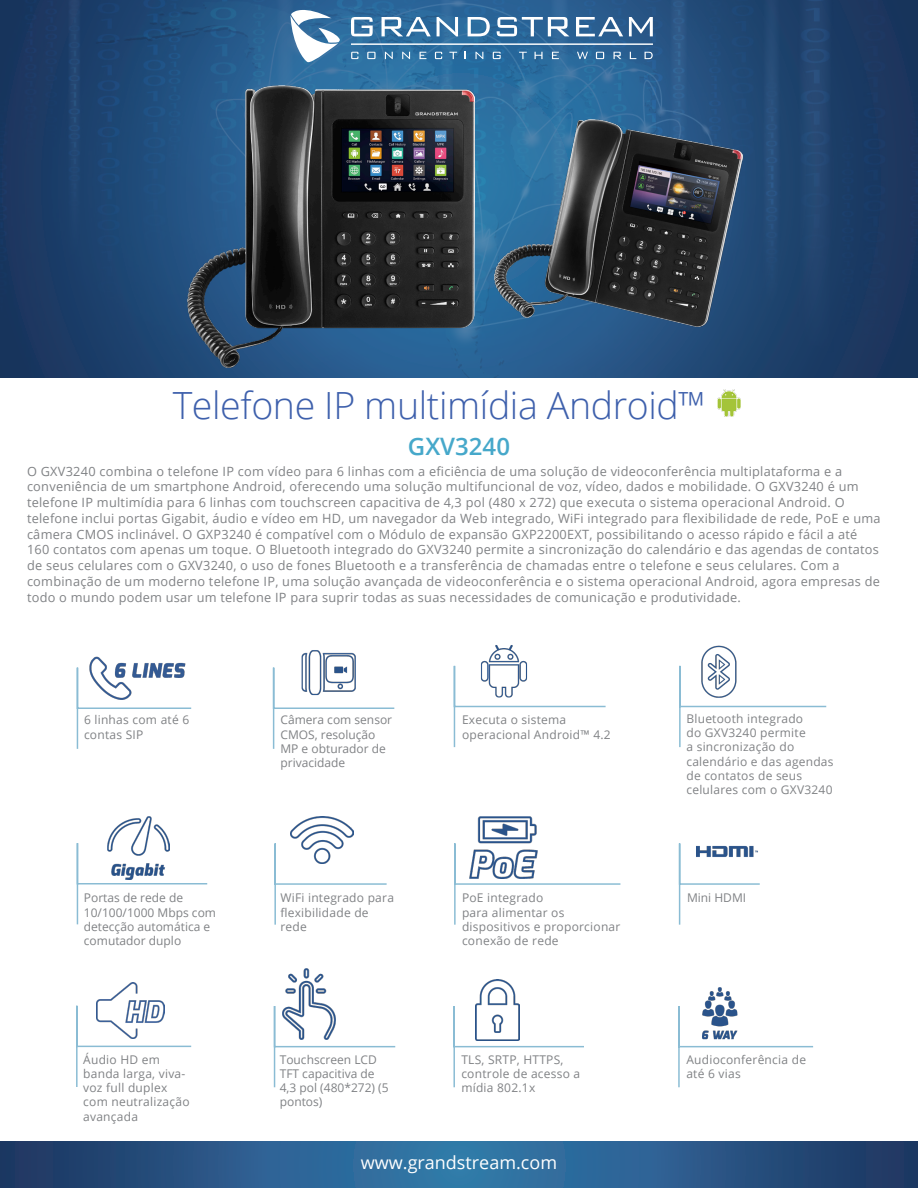
<style>
.page{position:relative;width:918px;height:1188px;background:#fff}
.page>*{position:absolute;margin:0;border:0;box-sizing:border-box;transform-origin:0 0}
.t1{font:300 37.5px "Open Sans";letter-spacing:-.01em;color:#3e60ac}
.t2{font:600 24px "Open Sans";color:#46a8ca}
.t3{font:18px "Open Sans";color:#fff}
.t4{font:12.75px/15.8px "Open Sans";letter-spacing:.02em;color:#808285}
.t5{font:12px/14.2px "Open Sans";letter-spacing:.02em;color:#808285}
.t6{font:12px/14.2px "Open Sans";color:#808285}
</style>
<div class="page">
<img style="left:0;top:0;width:918px;height:378px">
<img style="left:494px;top:120px;width:248px;height:207px">
<img style="left:188px;top:85px;width:286px;height:282px">
<svg style="left:291px;top:10px;width:49px;height:52px"></svg>
<svg style="left:351px;top:17px;width:22px;height:19px"></svg>
<svg style="left:382px;top:17px;width:49px;height:19px"></svg>
<svg style="left:437px;top:17px;width:21px;height:19px"></svg>
<svg style="left:468px;top:17px;width:22px;height:19px"></svg>
<svg style="left:497px;top:17px;width:72px;height:19px"></svg>
<svg style="left:576px;top:17px;width:47px;height:19px"></svg>
<svg style="left:629px;top:17px;width:24px;height:19px"></svg>
<svg style="left:351px;top:52px;width:7px;height:7px"></svg>
<svg style="left:367px;top:52px;width:9px;height:7px"></svg>
<svg style="left:385px;top:52px;width:8px;height:7px"></svg>
<svg style="left:402px;top:52px;width:8px;height:7px"></svg>
<svg style="left:420px;top:52px;width:6px;height:7px"></svg>
<svg style="left:435px;top:52px;width:7px;height:7px"></svg>
<svg style="left:449px;top:52px;width:8px;height:7px"></svg>
<svg style="left:476px;top:52px;width:7px;height:7px"></svg>
<svg style="left:493px;top:52px;width:8px;height:7px"></svg>
<svg style="left:519px;top:52px;width:8px;height:7px"></svg>
<svg style="left:535px;top:52px;width:8px;height:7px"></svg>
<svg style="left:552px;top:52px;width:7px;height:7px"></svg>
<svg style="left:645px;top:52px;width:8px;height:7px"></svg>
<svg style="left:596px;top:52px;width:8px;height:7px"></svg>
<svg style="left:614px;top:52px;width:7px;height:7px"></svg>
<svg style="left:630px;top:52px;width:6px;height:7px"></svg>
<svg style="left:577px;top:52px;width:11px;height:7px"></svg>
<hr style="left:351px;top:44px;width:302px;height:1px;background:#fff">
<img style="left:718px;top:390px;width:23px;height:27px">
<img style="left:108px;top:817px;width:61px;height:25px">
<img style="left:301px;top:650px;width:55px;height:16px">
<img style="left:481px;top:645px;width:46px;height:19px">
<img style="left:89px;top:657px;width:97px;height:9px">
<img style="left:701px;top:645px;width:36px;height:19px">
<img style="left:290px;top:817px;width:63px;height:25px">
<img style="left:477px;top:816px;width:60px;height:26px">
<svg style="left:0;top:1142px;width:918px;height:46px;background:#295988"></svg>
<svg style="left:76px;top:666px;width:116px;height:83px"></svg>
<svg style="left:272px;top:666px;width:123px;height:83px"></svg>
<svg style="left:453px;top:664px;width:153px;height:84px"></svg>
<svg style="left:679px;top:664px;width:148px;height:84px"></svg>
<svg style="left:76px;top:842px;width:132px;height:83px"></svg>
<svg style="left:274px;top:842px;width:113px;height:83px"></svg>
<svg style="left:454px;top:842px;width:167px;height:83px"></svg>
<svg style="left:678px;top:843px;width:82px;height:82px"></svg>
<img style="left:97px;top:982px;width:67px;height:22px">
<img style="left:704px;top:987px;width:31px;height:18px">
<img style="left:285px;top:969px;width:42px;height:36px">
<img style="left:476px;top:979px;width:44px;height:26px">
<svg style="left:76px;top:1004px;width:116px;height:83px"></svg>
<svg style="left:273px;top:1005px;width:123px;height:83px"></svg>
<svg style="left:453px;top:1005px;width:131px;height:83px"></svg>
<svg style="left:678px;top:1005px;width:136px;height:83px"></svg>
<p class="t1" style="left:173px;top:379px;width:535px">Telefone IP multimídia Android™</p>
<p class="t2" style="left:408px;top:430px;width:104px">GXV3240</p>
<p class="t4" style="left:27px;top:463px;width:855px">O GXV3240 combina o telefone IP com vídeo para 6 linhas com a eficiência de uma solução de videoconferência multiplataforma e a conveniência de um smartphone Android, oferecendo uma solução multifuncional de voz, vídeo, dados e mobilidade. O GXV3240 é um telefone IP multimídia para 6 linhas com touchscreen capacitiva de 4,3 pol (480 x 272) que executa o sistema operacional Android. O telefone inclui portas Gigabit, áudio e vídeo em HD, um navegador da Web integrado, WiFi integrado para flexibilidade de rede, PoE e uma câmera CMOS inclinável. O GXP3240 é compatível com o Módulo de expansão GXP2200EXT, possibilitando o acesso rápido e fácil a até 160 contatos com apenas um toque. O Bluetooth integrado do GXV3240 permite a sincronização do calendário e das agendas de contatos de seus celulares com o GXV3240, o uso de fones Bluetooth e a transferência de chamadas entre o telefone e seus celulares. Com a combinação de um moderno telefone IP, uma solução avançada de videoconferência e o sistema operacional Android, agora empresas de todo o mundo podem usar um telefone IP para suprir todas as suas necessidades de comunicação e produtividade.</p>
<p class="t5" style="left:84px;top:713px;width:107px">6 linhas com até 6 contas SIP</p>
<p class="t6" style="left:280px;top:713px;width:113px">Câmera com sensor<br>CMOS, resolução<br>MP e obturador de privacidade</p>
<p class="t5" style="left:462px;top:713px;width:150px">Executa o sistema operacional Android™ 4.2</p>
<p class="t5" style="left:686px;top:711px;width:149px">Bluetooth integrado<br>do GXV3240 permite<br>a sincronização do calendário e das agendas de contatos de seus celulares com o GXV3240</p>
<p class="t6" style="left:84px;top:891px;width:134px">Portas de rede de<br>10/100/1000 Mbps com detecção automática e comutador duplo</p>
<p class="t5" style="left:280px;top:891px;width:115px">WiFi integrado para flexibilidade de rede</p>
<p class="t5" style="left:462px;top:891px;width:83px">PoE integrado</p>
<p class="t5" style="left:462px;top:905px;width:160px">para alimentar os dispositivos e proporcionar conexão de rede</p>
<p class="t6" style="left:687px;top:891px;width:61px">Mini HDMI</p>
<p class="t5" style="left:83px;top:1052px;width:108px">Áudio HD em banda larga, viva&shy;voz full duplex com neutralização avançada</p>
<p class="t6" style="left:280px;top:1052px;width:110px">Touchscreen LCD<br>TFT capacitiva de<br>4,3 pol (480*272) (5 pontos)</p>
<p class="t5" style="left:461px;top:1052px;width:120px">TLS, SRTP, HTTPS, controle de acesso a mídia 802.1x</p>
<p class="t5" style="left:686px;top:1052px;width:121px">Audioconferência de até 6 vias</p>
<p class="t3" style="left:361px;top:1151px;width:198px">www.grandstream.com</p>
</div>
